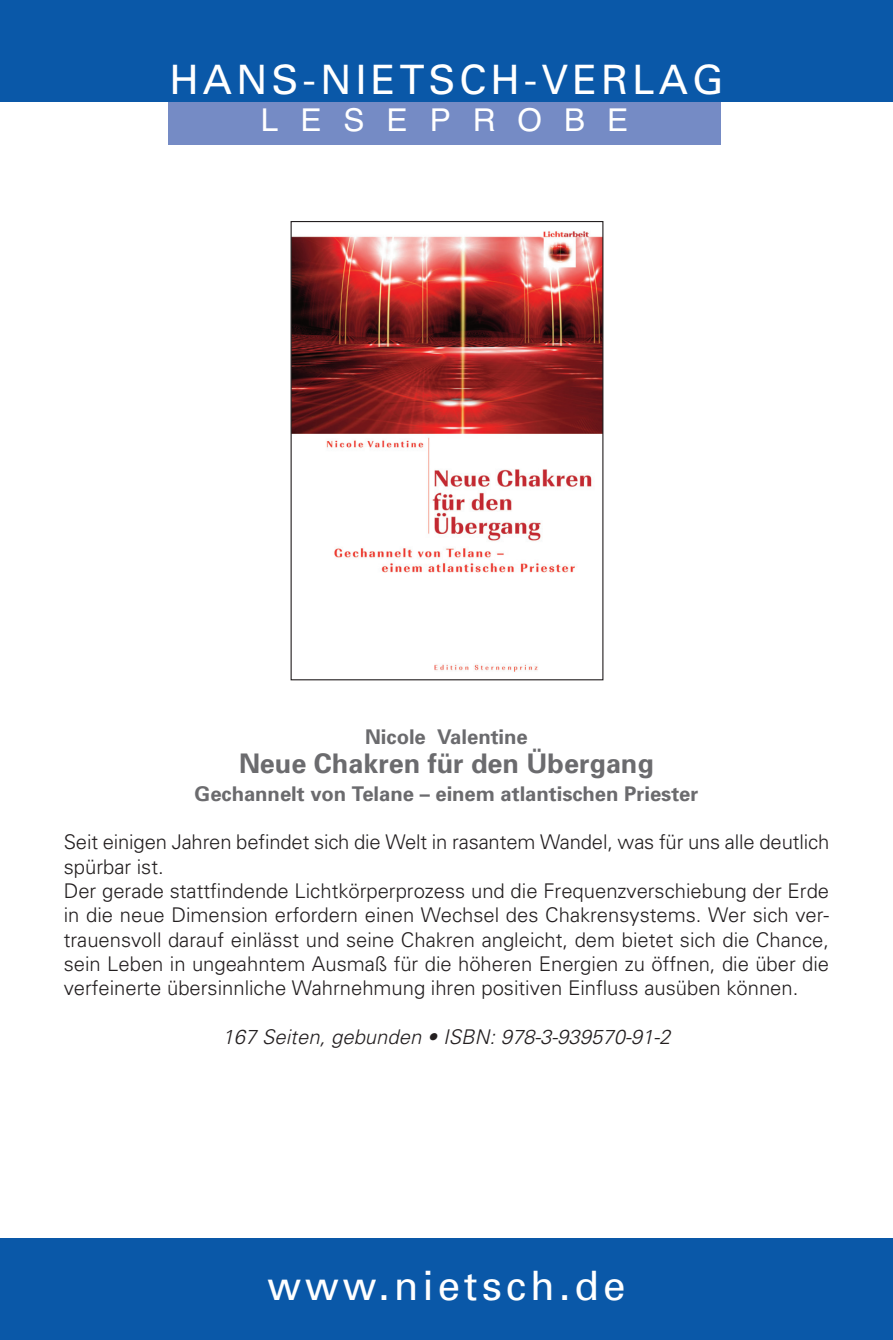
<style>
.page{position:relative;width:893px;height:1340px;background:#fff}
.page>*{position:absolute;margin:0;border:0;box-sizing:border-box;transform-origin:0 0}
.t1{font:40.5px "Univers";letter-spacing:.1em;color:#fff}
.t2{font:31.5px "Helvetica";letter-spacing:.7em;color:#fff}
.t3{font:700 27px "Univers";color:#6b6b6e}
.t4{font:300 20.25px/24.3px "Univers";color:#231f20}
.t5{font:700 20.25px "Univers";color:#6b6b6e}
.t6{font:italic 300 20.25px "Univers";color:#231f20}
</style>
<div class="page">
<img style="left:293px;top:231px;width:308px;height:441px">
<div style="left:291px;top:221px;width:312px;height:459px;border:1px solid #231f20"></div>
<div style="left:0;top:0;width:893px;height:101px;background:#0a58a8"></div>
<div style="left:168px;top:101px;width:553px;height:44px;background:#758bc5"></div>
<div style="left:0;top:1238px;width:893px;height:101px;background:#0a58a8"></div>
<h1 class="t1" style="left:169px;top:64px;width:556px">HANS-NIETSCH-VERLAG</h1>
<h2 class="t2" style="left:261px;top:109px;width:369px">LESEPROBE</h2>
<p class="t5" style="left:365px;top:729px;width:164px">Nicole Valentine</p>
<h3 class="t3" style="left:239px;top:753px;width:416px">Neue Chakren für den Übergang</h3>
<p class="t5" style="left:195px;top:786px;width:505px">Gechannelt von Telane – einem atlantischen Priester</p>
<p class="t4" style="left:64px;top:832px;width:767px">Seit einigen Jahren befindet sich die Welt in rasantem Wandel, was für uns alle deutlich spürbar ist.<br>Der gerade stattfindende Lichtkörperprozess und die Frequenzverschiebung der Erde in die neue Dimension erfordern einen Wechsel des Chakrensystems. Wer sich ver&shy;trauensvoll darauf einlässt und seine Chakren angleicht, dem bietet sich die Chance, sein Leben in ungeahntem Ausmaß für die höheren Energien zu öffnen, die über die verfeinerte übersinnliche Wahrnehmung ihren positiven Einfluss ausüben können.</p>
<p class="t6" style="left:222px;top:1029px;width:453px">167 Seiten, gebunden • ISBN: 978-3-939570-91-2</p>
<h1 class="t1" style="left:267px;top:1270px;width:360px">www.nietsch.de</h1>
</div>
